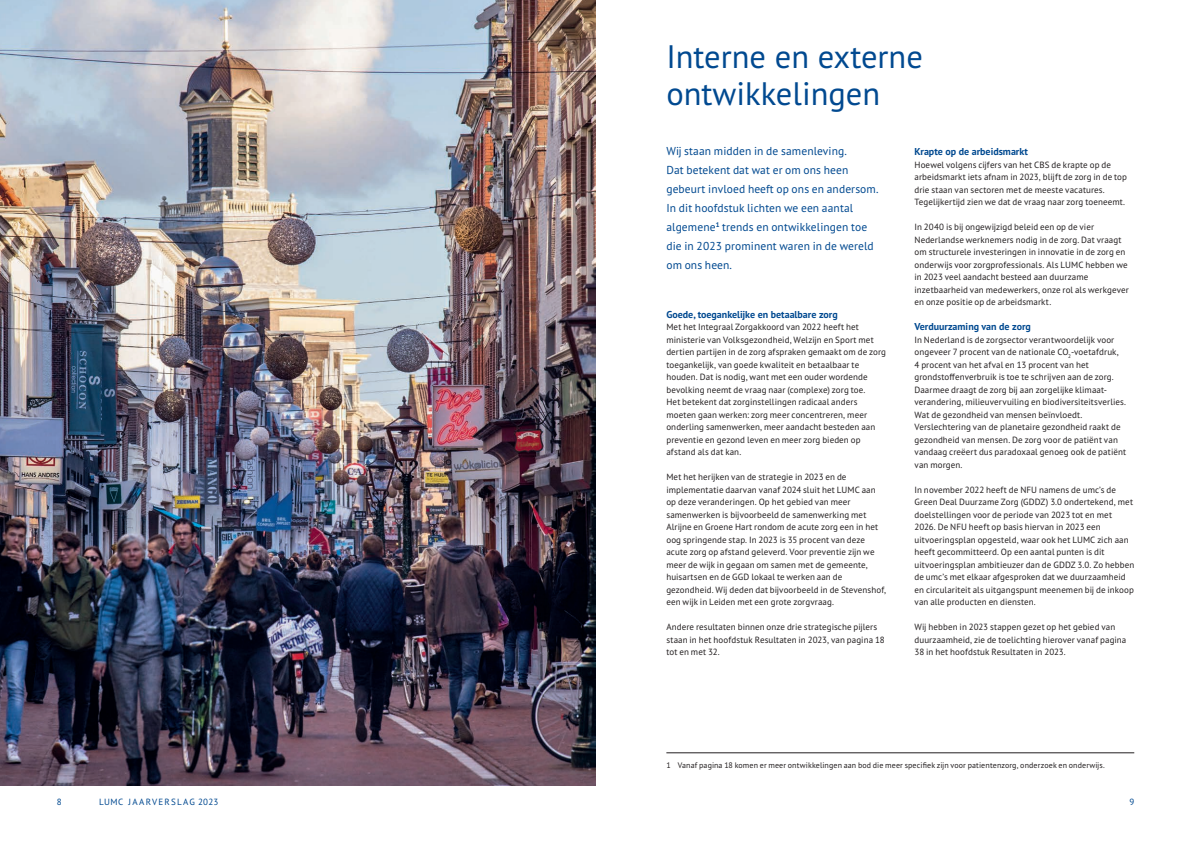
<style>
.page{position:relative;width:1191px;height:842px;background:#fff}
.page>*{position:absolute;margin:0;border:0;box-sizing:border-box;transform-origin:0 0}
.kop_blauw{font:32.5px/37.5px "PT Sans Pro";color:#014990}
.intro{font:11.5px/19px "PT Sans Pro";letter-spacing:.01em;color:#014990}
.subkopje_blauw{font:700 10px "PT Sans Pro";color:#014990}
.broodtekst{font:9px/12.5px "PT Sans Pro";letter-spacing:.01em;color:#231f20}
.broodtekst-2{font:9px "PT Sans Pro";letter-spacing:.115em;color:#014990}
.Footnote_text{font:8px "PT Sans Pro";letter-spacing:.015em;color:#231f20}
</style>
<div class="page">
<hr style="left:666px;top:752px;width:468px;height:1px;background:#231f20">
<img style="left:0;top:0;width:595px;height:785px">
<p class="kop_blauw" style="left:666px;top:37px;width:258px">Interne en externe ontwikkelingen</p>
<p class="intro" style="left:666px;top:141px;width:214px">Wij staan midden in de samenleving.<br>Dat betekent dat wat er om ons heen gebeurt invloed heeft op ons en andersom.<br>In dit hoofdstuk lichten we een aantal algemene<sup>1</sup> trends en ontwikkelingen toe die in 2023 prominent waren in de wereld om ons heen.</p>
<p class="subkopje_blauw" style="left:666px;top:307px;width:173px">Goede, toegankelijke en betaalbare zorg</p>
<p class="broodtekst" style="left:666px;top:320px;width:221px">Met het Integraal Zorgakkoord van 2022 heeft het ministerie van Volksgezondheid, Welzijn en Sport met dertien partijen in de zorg afspraken gemaakt om de zorg toegankelijk, van goede kwaliteit en betaalbaar te houden. Dat is nodig, want met een ouder wordende bevolking neemt de vraag naar (complexe) zorg toe.<br>Het betekent dat zorginstellingen radicaal anders moeten gaan werken: zorg meer concentreren, meer onderling samenwerken, meer aandacht besteden aan preventie en gezond leven en meer zorg bieden op afstand als dat kan.</p>
<p class="broodtekst" style="left:666px;top:470px;width:221px">Met het herijken van de strategie in 2023 en de implementatie daarvan vanaf 2024 sluit het LUMC aan op deze veranderingen. Op het gebied van meer samenwerken is bijvoorbeeld de samenwerking met Alrijne en Groene Hart rondom de acute zorg een in het oog springende stap. In 2023 is 35 procent van deze acute zorg op afstand geleverd. Voor preventie zijn we meer de wijk in gegaan om samen met de gemeente, huisartsen en de GGD lokaal te werken aan de gezondheid. Wij deden dat bijvoorbeeld in de Stevenshof, een wijk in Leiden met een grote zorgvraag.</p>
<p class="broodtekst" style="left:666px;top:620px;width:220px">Andere resultaten binnen onze drie strategische pijlers staan in het hoofdstuk Resultaten in 2023, van pagina 18 tot en met 32.</p>
<p class="subkopje_blauw" style="left:914px;top:145px;width:115px">Krapte op de arbeidsmarkt</p>
<p class="broodtekst" style="left:914px;top:158px;width:214px">Hoewel volgens cijfers van het CBS de krapte op de arbeidsmarkt iets afnam in 2023, blijft de zorg in de top drie staan van sectoren met de meeste vacatures.<br>Tegelijkertijd zien we dat de vraag naar zorg toeneemt.</p>
<p class="broodtekst" style="left:914px;top:220px;width:216px">In 2040 is bij ongewijzigd beleid een op de vier Nederlandse werknemers nodig in de zorg. Dat vraagt om structurele investeringen in innovatie in de zorg en onderwijs voor zorgprofessionals. Als LUMC hebben we in 2023 veel aandacht besteed aan duurzame inzetbaarheid van medewerkers, onze rol als werkgever en onze positie op de arbeidsmarkt.</p>
<p class="subkopje_blauw" style="left:914px;top:320px;width:118px">Verduurzaming van de zorg</p>
<p class="broodtekst" style="left:914px;top:333px;width:213px">In Nederland is de zorgsector verantwoordelijk voor ongeveer 7 procent van de nationale CO<sub>2</sub>-voetafdruk,<br>4 procent van het afval en 13 procent van het grondstoffenverbruik is toe te schrijven aan de zorg.<br>Daarmee draagt de zorg bij aan zorgelijke klimaat&shy;verandering, milieuvervuiling en biodiversiteitsverlies.<br>Wat de gezondheid van mensen beïnvloedt.<br>Verslechtering van de planetaire gezondheid raakt de gezondheid van mensen. De zorg voor de patiënt van vandaag creëert dus paradoxaal genoeg ook de patiënt van morgen.</p>
<p class="broodtekst" style="left:914px;top:483px;width:221px">In november 2022 heeft de NFU namens de umc’s de Green Deal Duurzame Zorg (GDDZ) 3.0 ondertekend, met doelstellingen voor de periode van 2023 tot en met 2026. De NFU heeft op basis hiervan in 2023 een uitvoeringsplan opgesteld, waar ook het LUMC zich aan heeft gecommitteerd. Op een aantal punten is dit uitvoeringsplan ambitieuzer dan de GDDZ 3.0. Zo hebben de umc’s met elkaar afgesproken dat we duurzaamheid en circulariteit als uitgangspunt meenemen bij de inkoop van alle producten en diensten.</p>
<p class="broodtekst" style="left:914px;top:620px;width:213px">Wij hebben in 2023 stappen gezet op het gebied van duurzaamheid, zie de toelichting hierover vanaf pagina<br>38 in het hoofdstuk Resultaten in 2023.</p>
<p class="Footnote_text" style="left:666px;top:760px;width:440px">1 Vanaf pagina 18 komen er meer ontwikkelingen aan bod die meer specifiek zijn voor patientenzorg, onderzoek en onderwijs.</p>
<p class="broodtekst-2" style="left:57px;top:796px;width:6px">8</p>
<p class="broodtekst-2" style="left:99px;top:796px;width:121px">LUMC JAARVERSLAG 2023</p>
<p class="broodtekst-2" style="left:1129px;top:796px;width:6px">9</p>
</div>
